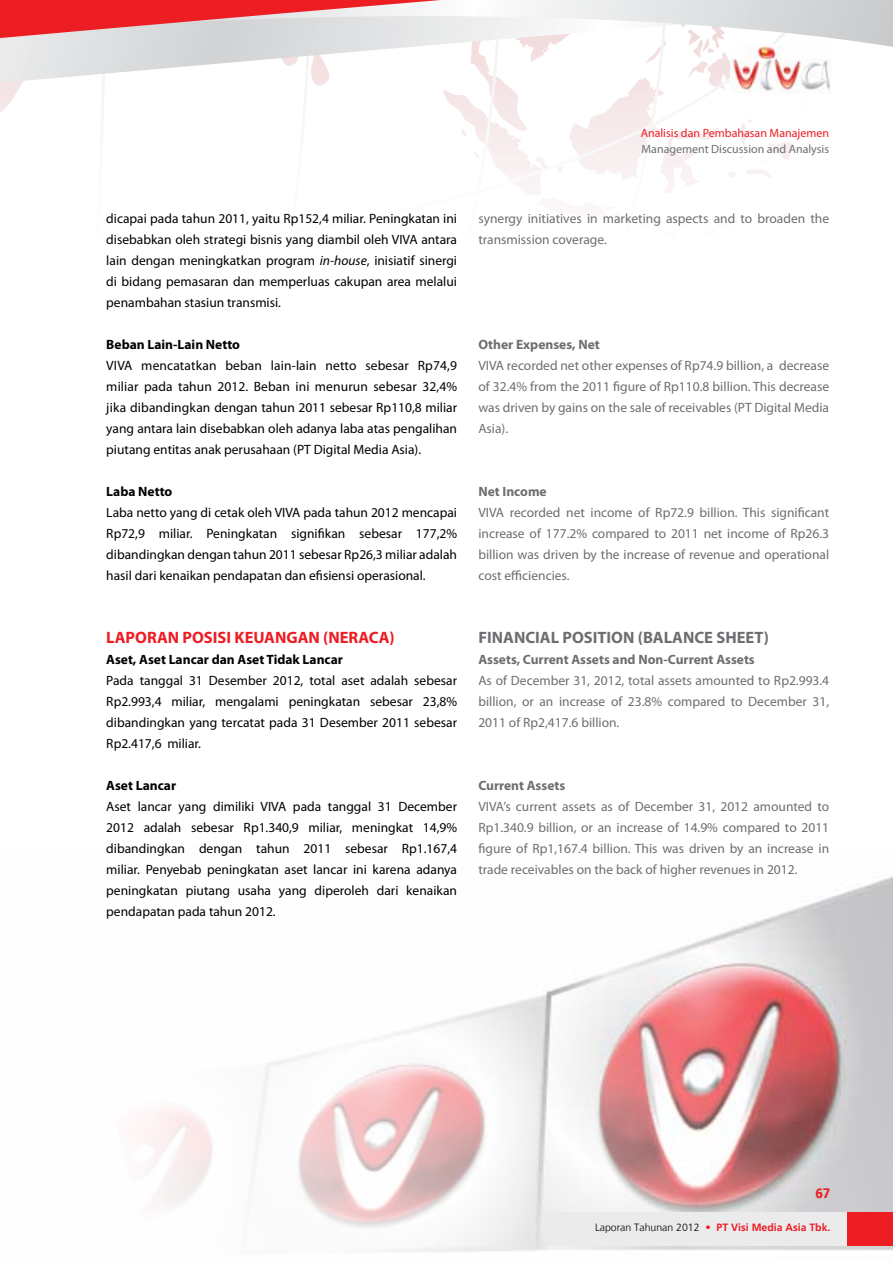
<style>
.page{position:relative;width:893px;height:1263px;background:#fff}
.page>*{position:absolute;margin:0;border:0;box-sizing:border-box;transform-origin:0 0}
.t1{font:700 16.5px "Myriad Pro";color:#6d6e71}
.t2{font:700 16.5px "Myriad Pro";color:#ed1d24}
.t3{font:13.5px/21px "Myriad Pro";color:#000;text-align:justify}
.t4{font:13.5px/21px "Myriad Pro";color:#6d6e71;text-align:justify}
.t5{font:700 13.5px "Myriad Pro";color:#6d6e71}
.t6{font:700 13.5px "Myriad Pro";color:#000}
.t7{font:700 13.5px "Frutiger LT";color:#ed1d24}
.t8{font:12px "Myriad Pro";color:#6d6e71}
.t9{font:12px "Myriad Pro";color:#ed1d24}
.t10{font:700 10.5px "Frutiger LT";color:#ed1d24}
.t11{font:300 10.5px "Frutiger LT";color:#000}
.s1{font-style:italic}
.s2{font-weight:300;color:#000}
.s3{font-weight:300}
</style>
<div class="page">
<svg style="left:0;top:100px;width:792px;height:91px"></svg>
<svg style="left:0;top:0;width:893px;height:100px"></svg>
<img style="left:730px;top:44px;width:102px;height:49px">
<img style="left:141px;top:876px;width:752px;height:376px">
<div style="left:549px;top:1212px;width:344px;height:34px;background:#ebebec"></div>
<div style="left:847px;top:1212px;width:46px;height:34px;background:#ed1d24"></div>
<p class="t9" style="left:641px;top:125px;width:190px">Analisis dan Pembahasan Manajemen</p>
<p class="t8" style="left:641px;top:142px;width:189px">Management Discussion and Analysis</p>
<p class="t3" style="left:106px;top:207px;width:352px">dicapai pada tahun 2011, yaitu Rp152,4 miliar. Peningkatan ini disebabkan oleh strategi bisnis yang diambil oleh VIVA antara lain dengan meningkatkan program <span class="s1">in-house</span>, inisiatif sinergi di bidang pemasaran dan memperluas cakupan area melalui penambahan stasiun transmisi.</p>
<p class="t6" style="left:106px;top:335px;width:135px">Beban Lain-Lain Netto</p>
<p class="t3" style="left:106px;top:355px;width:352px">VIVA mencatatkan beban lain-lain netto sebesar Rp74,9 miliar pada tahun 2012. Beban ini menurun sebesar 32,4% jika dibandingkan dengan tahun 2011 sebesar Rp110,8 miliar yang antara lain disebabkan oleh adanya laba atas pengalihan piutang entitas anak perusahaan (PT Digital Media Asia).</p>
<p class="t6" style="left:106px;top:482px;width:68px">Laba Netto</p>
<p class="t3" style="left:106px;top:502px;width:352px">Laba netto yang di cetak oleh VIVA pada tahun 2012 mencapai Rp72,9 miliar. Peningkatan signifikan sebesar 177,2% dibandingkan dengan tahun 2011 sebesar Rp26,3 miliar adalah hasil dari kenaikan pendapatan dan efisiensi operasional.</p>
<p class="t2" style="left:106px;top:626px;width:290px">LAPORAN POSISI KEUANGAN (NERACA)</p>
<p class="t6" style="left:106px;top:650px;width:238px">Aset, Aset Lancar dan Aset Tidak Lancar</p>
<p class="t3" style="left:106px;top:669px;width:352px">Pada tanggal 31 Desember 2012, total aset adalah sebesar Rp2.993,4 miliar, mengalami peningkatan sebesar 23,8% dibandingkan yang tercatat pada 31 Desember 2011 sebesar Rp2.417,6 miliar.</p>
<p class="t6" style="left:106px;top:776px;width:71px">Aset Lancar</p>
<p class="t3" style="left:106px;top:796px;width:352px">Aset lancar yang dimiliki VIVA pada tanggal 31 December 2012 adalah sebesar Rp1.340,9 miliar, meningkat 14,9% dibandingkan dengan tahun 2011 sebesar Rp1.167,4 miliar. Penyebab peningkatan aset lancar ini karena adanya peningkatan piutang usaha yang diperoleh dari kenaikan pendapatan pada tahun 2012.</p>
<p class="t4" style="left:478px;top:207px;width:352px">synergy initiatives in marketing aspects and to broaden the transmission coverage.</p>
<p class="t5" style="left:478px;top:335px;width:123px">Other Expenses, Net</p>
<p class="t4" style="left:478px;top:355px;width:352px">VIVA recorded net other expenses of Rp74.9 billion, a decrease of 32.4% from the 2011 figure of Rp110.8 billion. This decrease was driven by gains on the sale of receivables (PT Digital Media Asia).</p>
<p class="t5" style="left:478px;top:482px;width:70px">Net Income</p>
<p class="t4" style="left:478px;top:502px;width:352px">VIVA recorded net income of Rp72.9 billion. This significant increase of 177.2% compared to 2011 net income of Rp26.3 billion was driven by the increase of revenue and operational cost efficiencies.</p>
<p class="t1" style="left:478px;top:626px;width:292px">FINANCIAL POSITION (BALANCE SHEET)</p>
<p class="t5" style="left:478px;top:650px;width:278px">Assets, Current Assets and Non-Current Assets</p>
<p class="t4" style="left:478px;top:669px;width:352px">As of December 31, 2012, total assets amounted to Rp2.993.4 billion, or an increase of 23.8% compared to December 31, 2011 of Rp2,417.6 billion.</p>
<p class="t5" style="left:478px;top:776px;width:88px">Current Assets</p>
<p class="t4" style="left:478px;top:796px;width:352px">VIVA’s current assets as of December 31, 2012 amounted to Rp1.340.9 billion, or an increase of 14.9% compared to 2011 figure of Rp1,167.4 billion. This was driven by an increase in trade receivables on the back of higher revenues in 2012.</p>
<p class="t7" style="left:815px;top:1185px;width:17px">67</p>
<p class="t10" style="left:595px;top:1221px;width:237px"><span class="s2">Laporan Tahunan 2012</span> <span class="s3">•</span> PT Visi Media Asia Tbk.</p>
<p class="t11" style="left:609px;top:1221px;width:66px">Annual Report</p>
</div>
